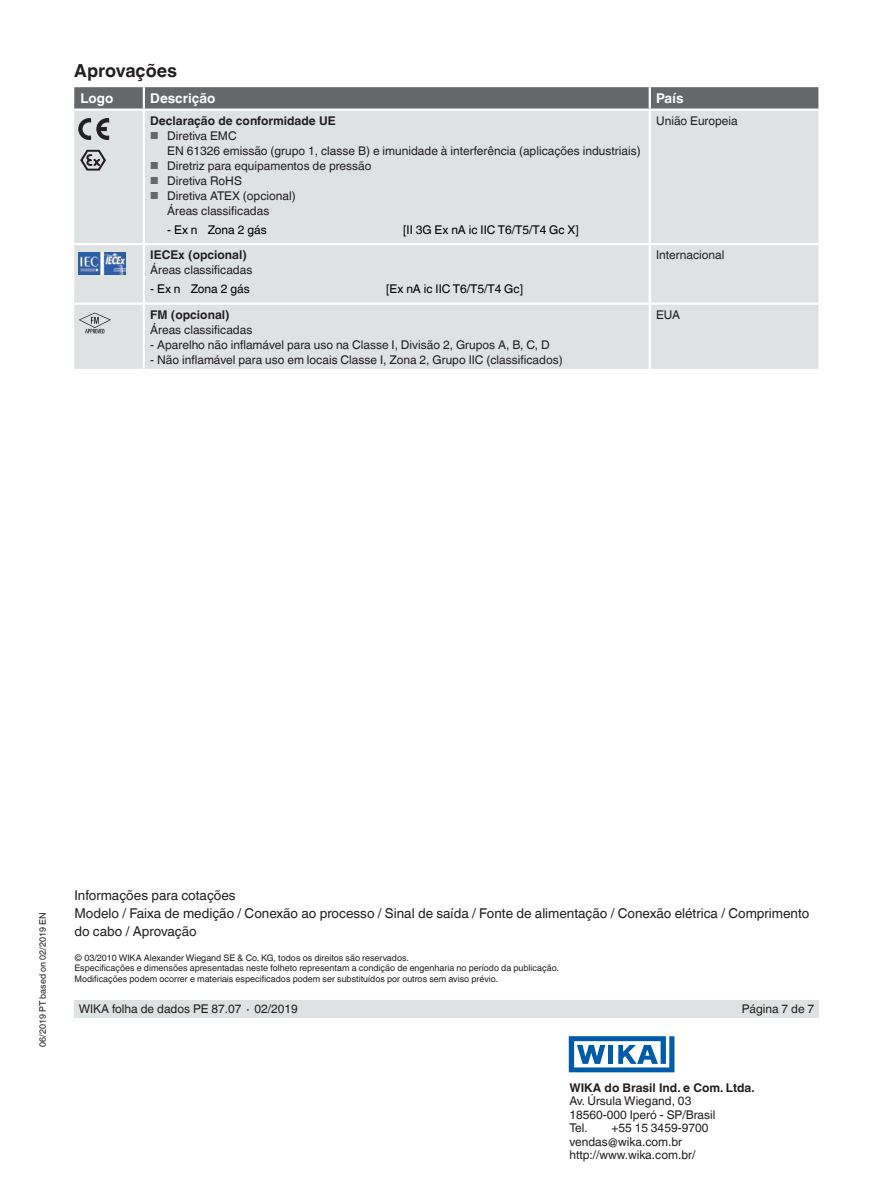
<style>
.page{position:relative;width:893px;height:1188px;background:#fff}
.page>*{position:absolute;margin:0;border:0;box-sizing:border-box;transform-origin:0 0}
.t1{font:700 18px "Helvetica World";color:#231f20}
.t2{font:13.5px/18px "Helvetica World";color:#231f20}
.t3{font:700 13.5px "Helvetica World";color:#fff}
.t4{font:12px/13.5px "Helvetica World";color:#231f20}
.t5{font:700 12px "Helvetica World";color:#231f20}
.t6{font:12px "Helvetica World";color:#000}
.t7{font:9px/10.5px "Helvetica World";color:#231f20}
.s1{font-size:10.2px;color:#64686b}
</style>
<div class="page">
<div style="left:74px;top:1000px;width:745px;height:18px;background:#dfe2e2"></div>
<svg style="left:569px;top:1036px;width:105px;height:36px"></svg>
<svg style="left:74px;top:87px;width:744px;height:22px;background:#696d70"></svg>
<div style="left:74px;top:111px;width:744px;height:258px;background:#dfe2e2"></div>
<hr style="left:144px;top:302px;width:506px;height:3px;background:#fff">
<hr style="left:74px;top:243px;width:70px;height:2px;background:#fff">
<hr style="left:144px;top:243px;width:506px;height:2px;background:#fff">
<hr style="left:650px;top:243px;width:168px;height:2px;background:#fff">
<hr style="left:143px;top:305px;width:2px;height:64px;background:#fff">
<hr style="left:649px;top:305px;width:2px;height:64px;background:#fff">
<hr style="left:649px;top:111px;width:2px;height:132px;background:#fff">
<hr style="left:649px;top:245px;width:2px;height:57px;background:#fff">
<hr style="left:650px;top:302px;width:168px;height:3px;background:#fff">
<hr style="left:143px;top:111px;width:2px;height:132px;background:#fff">
<hr style="left:143px;top:245px;width:2px;height:57px;background:#fff">
<hr style="left:74px;top:302px;width:70px;height:3px;background:#fff">
<hr style="left:143px;top:87px;width:2px;height:22px;background:#fff">
<hr style="left:649px;top:87px;width:2px;height:22px;background:#fff">
<svg style="left:79px;top:119px;width:12px;height:20px"></svg>
<svg style="left:97px;top:119px;width:12px;height:20px"></svg>
<svg style="left:80px;top:150px;width:26px;height:21px"></svg>
<img style="left:79px;top:253px;width:46px;height:21px">
<svg style="left:79px;top:313px;width:32px;height:20px"></svg>
<h1 class="t1" style="left:74px;top:60px;width:104px">Aprovações</h1>
<p class="t3" style="left:81px;top:91px;width:34px">Logo</p>
<p class="t3" style="left:150px;top:91px;width:67px">Descrição</p>
<p class="t3" style="left:656px;top:91px;width:29px">País</p>
<p class="t5" style="left:150px;top:113px;width:187px">Declaração de conformidade UE</p>
<p class="t4" style="left:167px;top:128px;width:475px;line-height:15px;text-indent:-17px"><span class="s1">■</span> Diretiva EMC<br>EN 61326 emissão (grupo 1, classe B) e imunidade à interferência (aplicações industriais)</p>
<p class="t4" style="left:150px;top:159px;width:223px"><span class="s1">■</span> Diretriz para equipamentos de pressão</p>
<p class="t4" style="left:150px;top:174px;width:93px"><span class="s1">■</span> Diretiva RoHS</p>
<p class="t4" style="left:167px;top:188px;width:130px;line-height:15px;text-indent:-17px"><span class="s1">■</span> Diretiva ATEX (opcional)<br>Áreas classificadas</p>
<p class="t6" style="left:167px;top:222px;width:101px">- Ex n Zona 2 gás</p>
<p class="t6" style="left:403px;top:222px;width:177px">[II 3G Ex nA ic IIC T6/T5/T4 Gc X]</p>
<p class="t4" style="left:656px;top:114px;width:83px">União Europeia</p>
<p class="t5" style="left:150px;top:248px;width:98px">IECEx (opcional)</p>
<p class="t4" style="left:150px;top:263px;width:104px">Áreas classificadas</p>
<p class="t6" style="left:150px;top:282px;width:101px">- Ex n Zona 2 gás</p>
<p class="t6" style="left:386px;top:282px;width:138px">[Ex nA ic IIC T6/T5/T4 Gc]</p>
<p class="t5" style="left:150px;top:307px;width:81px">FM (opcional)</p>
<p class="t4" style="left:150px;top:323px;width:104px">Áreas classificadas</p>
<p class="t4" style="left:150px;top:338px;width:401px">- Aparelho não inflamável para uso na Classe I, Divisão 2, Grupos A, B, C, D</p>
<p class="t4" style="left:150px;top:353px;width:414px">- Não inflamável para uso em locais Classe I, Zona 2, Grupo IIC (classificados)</p>
<p class="t4" style="left:656px;top:248px;width:70px">Internacional</p>
<p class="t4" style="left:656px;top:308px;width:25px">EUA</p>
<p class="t7" style="left:37px;top:1047px;width:136px;rotate:-90deg">06/2019 PT based on 02/2019 EN</p>
<p class="t2" style="left:74px;top:886px;width:736px">Informações para cotações<br>Modelo / Faixa de medição / Conexão ao processo / Sinal de saída / Fonte de alimentação / Conexão elétrica / Comprimento do cabo / Aprovação</p>
<p class="t7" style="left:74px;top:952px;width:486px">© 03/2010 WIKA Alexander Wiegand SE &amp; Co. KG, todos os direitos são reservados.<br>Especificações e dimensões apresentadas neste folheto representam a condição de engenharia no período da publicação.<br>Modificações podem ocorrer e materiais especificados podem ser substituídos por outros sem aviso prévio.</p>
<p class="t4" style="left:79px;top:1002px;width:221px">WIKA folha de dados PE 87.07 ∙ 02/2019</p>
<p class="t4" style="left:742px;top:1002px;width:74px">Página 7 de 7</p>
<p class="t5" style="left:569px;top:1080px;width:187px">WIKA do Brasil Ind. e Com. Ltda.</p>
<p class="t4" style="left:569px;top:1094px;width:148px">Av. Úrsula Wiegand, 03<br>18560-000 Iperó - SP/Brasil<br>Tel.</p>
<p class="t4" style="left:569px;top:1121px;width:140px;text-indent:42px">+55 15 3459-9700 vendas@wika.com.br http://www.wika.com.br/</p>
</div>
